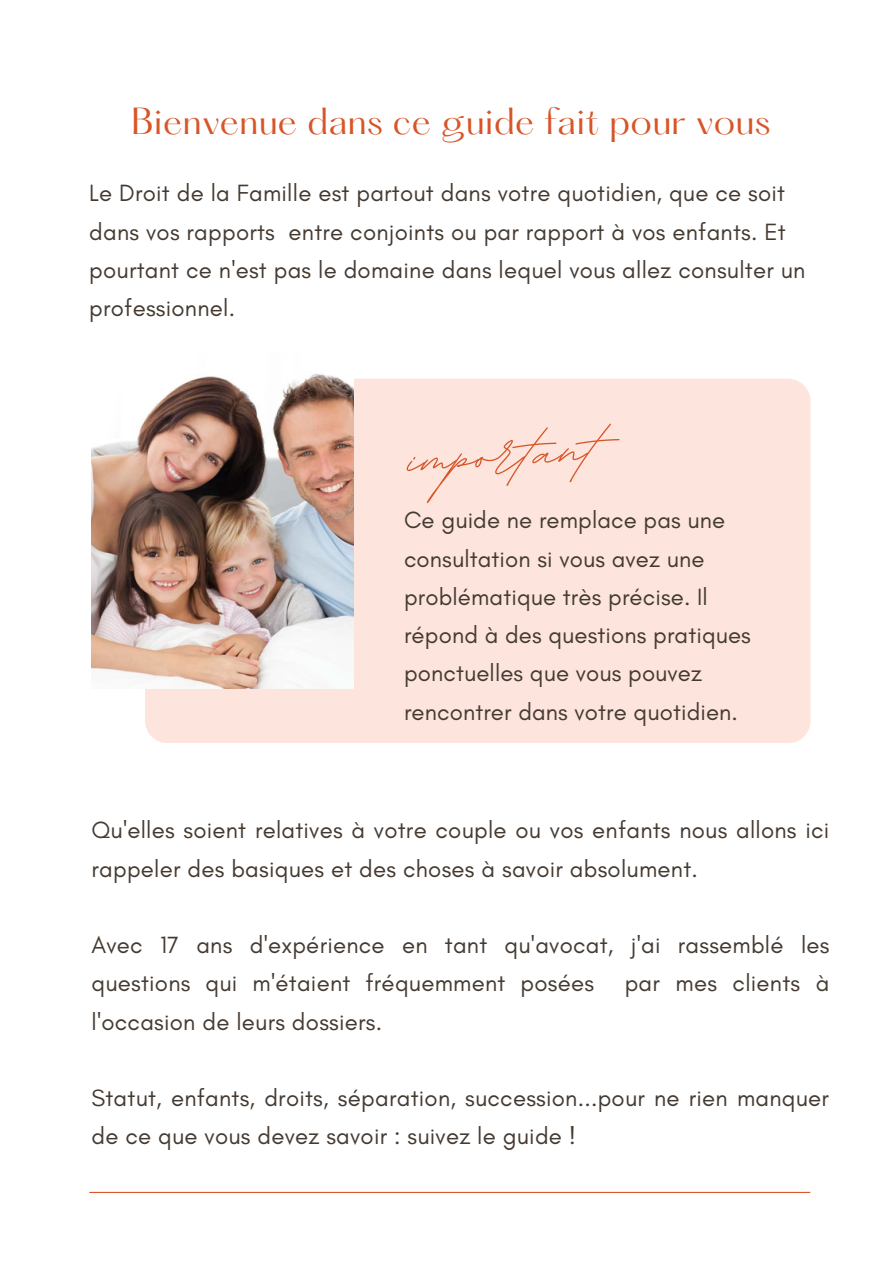
<style>
.page{position:relative;width:893px;height:1264px;background:#fff}
.page>*{position:absolute;margin:0;border:0;box-sizing:border-box;transform-origin:0 0}
.t1{font:700 82.5px "BD Script";color:#d85528}
.t2{font:33px "Hatton";letter-spacing:.01em;color:#d85528}
.t3{font:24px/38.2px "Glacial Indifference";letter-spacing:.01em;color:#443a31}
</style>
<div class="page">
<div style="left:145px;top:379px;width:665px;height:364px;background:#fde5dd;border-radius:22px"></div>
<img style="left:91px;top:374px;width:262px;height:314px">
<hr style="left:89px;top:1191px;width:721px;height:1px;background:#d85528">
<p class="t2" style="left:132px;top:106px;width:640px">Bienvenue dans ce guide fait pour vous</p>
<p class="t3" style="left:89px;top:174px;width:717px">Le Droit de la Famille est partout dans votre quotidien, que ce soit dans vos rapports entre conjoints ou par rapport à vos enfants. Et pourtant ce n'est pas le domaine dans lequel vous allez consulter un professionnel.</p>
<p class="t1" style="left:405px;top:405px;width:192px;rotate:-3deg">important</p>
<p class="t3" style="left:404px;top:501px;width:348px">Ce guide ne remplace pas une consultation si vous avez une problématique très précise. Il répond à des questions pratiques ponctuelles que vous pouvez rencontrer dans votre quotidien.</p>
<p class="t3" style="left:91px;top:811px;width:739px">Qu'elles soient relatives à votre couple ou vos enfants nous allons ici rappeler des basiques et des choses à savoir absolument.</p>
<p class="t3" style="left:91px;top:925px;width:739px">Avec 17 ans d'expérience en tant qu'avocat, j'ai rassemblé les questions qui m'étaient fréquemment posées</p>
<p class="t3" style="left:624px;top:963px;width:206px">par mes clients à</p>
<p class="t3" style="left:91px;top:1002px;width:292px">l'occasion de leurs dossiers.</p>
<p class="t3" style="left:91px;top:1078px;width:739px">Statut, enfants, droits, séparation, succession...pour ne rien manquer de ce que vous devez savoir : suivez le guide !</p>
</div>
